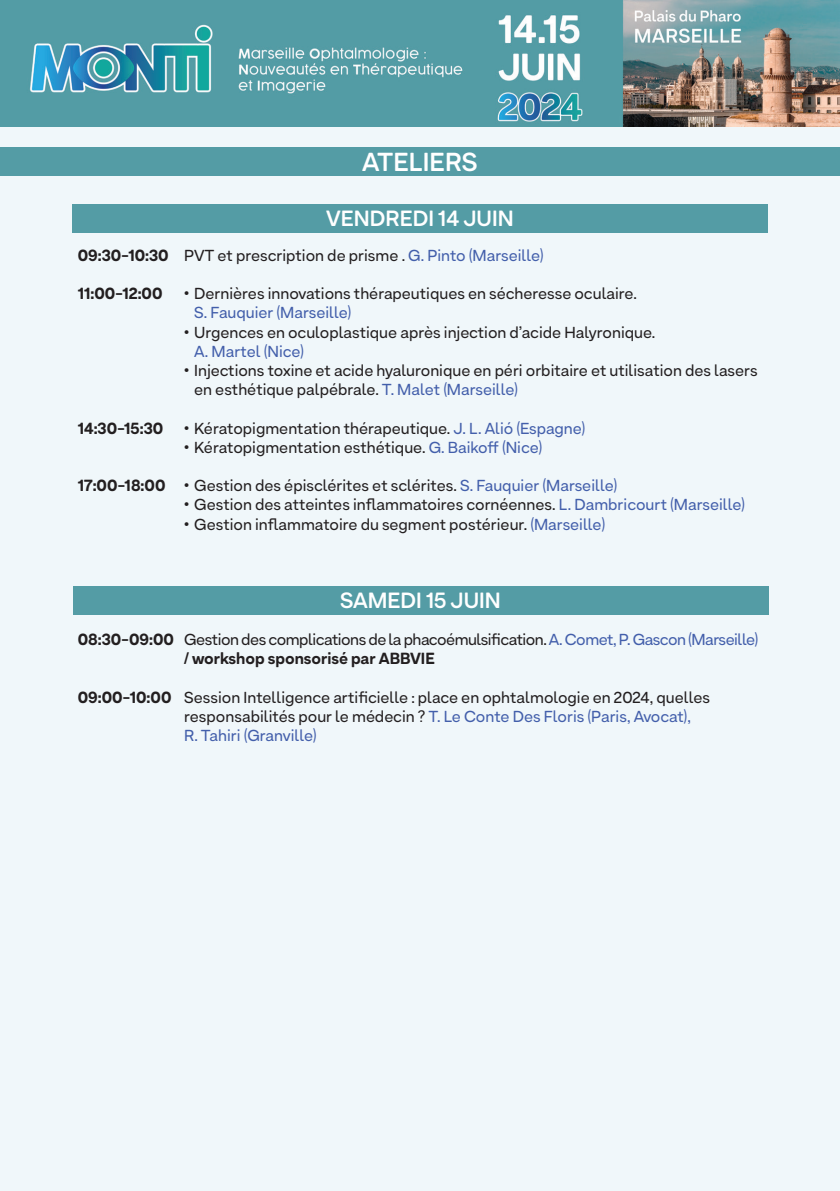
<style>
.page{position:relative;width:840px;height:1191px;background:#fff}
.page>*{position:absolute;margin:0;border:0;box-sizing:border-box;transform-origin:0 0}
.t1{font:600 26px "Armin Soft";color:#fff}
.t2{font:600 22px "Armin Soft";color:#fff}
.t3{font:16px/19.2px "Armin Soft";color:#231f20}
.t4{font:16px "Armin Soft";letter-spacing:-.03em;color:#231f20}
.t5{font:16px "Armin Soft";color:#435fab}
.t6{font:800 16px "Armin Soft";color:#231f20}
.s1{font-weight:800}
.s2{color:#435fab}
</style>
<div class="page">
<div style="left:0;top:126px;width:839px;height:1064px;background:#f0f7fa"></div>
<div style="left:0;top:147px;width:839px;height:28px;background:#549ca5"></div>
<img style="left:0;top:0;width:839px;height:126px">
<div style="left:72px;top:204px;width:695px;height:28px;background:#549ca5"></div>
<div style="left:72px;top:586px;width:696px;height:28px;background:#549ca5"></div>
<p class="t1" style="left:362px;top:145px;width:117px">ATELIERS</p>
<p class="t2" style="left:326px;top:205px;width:189px">VENDREDI 14 JUIN</p>
<p class="t3" style="left:78px;top:245px;width:467px"><span class="s1">09:30-10:30</span> PVT et prescription de prisme . <span class="s2">G. Pinto (Marseille)</span></p>
<p class="t6" style="left:78px;top:283px;width:86px">11:00-12:00</p>
<p class="t3" style="left:184px;top:284px;width:454px">• Dernières innovations thérapeutiques en sécheresse oculaire.</p>
<p class="t5" style="left:194px;top:303px;width:159px">S. Fauquier (Marseille)</p>
<p class="t3" style="left:184px;top:322px;width:472px">• Urgences en oculoplastique après injection d’acide Halyronique.</p>
<p class="t5" style="left:194px;top:341px;width:111px">A. Martel (Nice)</p>
<p class="t3" style="left:194px;top:360px;width:564px;text-indent:-10px">• Injections toxine et acide hyaluronique en péri orbitaire et utilisation des lasers en esthétique palpébrale. <span class="s2">T. Malet (Marseille)</span></p>
<p class="t6" style="left:78px;top:418px;width:87px">14:30-15:30</p>
<p class="t3" style="left:184px;top:418px;width:402px">• Kératopigmentation thérapeutique. <span class="s2">J. L. Alió (Espagne)</span></p>
<p class="t3" style="left:184px;top:437px;width:359px">• Kératopigmentation esthétique. <span class="s2">G. Baikoff (Nice)</span></p>
<p class="t3" style="left:78px;top:476px;width:541px"><span class="s1">17:00-18:00</span> • Gestion des épisclérites et sclérites. <span class="s2">S. Fauquier (Marseille)</span></p>
<p class="t3" style="left:184px;top:495px;width:562px">• Gestion des atteintes inflammatoires cornéennes. <span class="s2">L. Dambricourt (Marseille)</span></p>
<p class="t3" style="left:184px;top:514px;width:422px">• Gestion inflammatoire du segment postérieur. <span class="s2">(Marseille)</span></p>
<p class="t2" style="left:340px;top:586px;width:162px">SAMEDI 15 JUIN</p>
<p class="t4" style="left:78px;top:630px;width:681px"><span class="s1">08:30-09:00</span> Gestion des complications de la phacoémulsification. <span class="s2">A. Comet, P. Gascon (Marseille)</span></p>
<p class="t6" style="left:184px;top:648px;width:252px">/ workshop sponsorisé par ABBVIE</p>
<p class="t3" style="left:184px;top:687px;width:527px;text-indent:-106px"><span class="s1">09:00-10:00</span> Session Intelligence artificielle : place en ophtalmologie en 2024, quelles responsabilités pour le médecin ? <span class="s2">T. Le Conte Des Floris (Paris, Avocat),</span></p>
<p class="t5" style="left:184px;top:726px;width:134px">R. Tahiri (Granville)</p>
</div>
